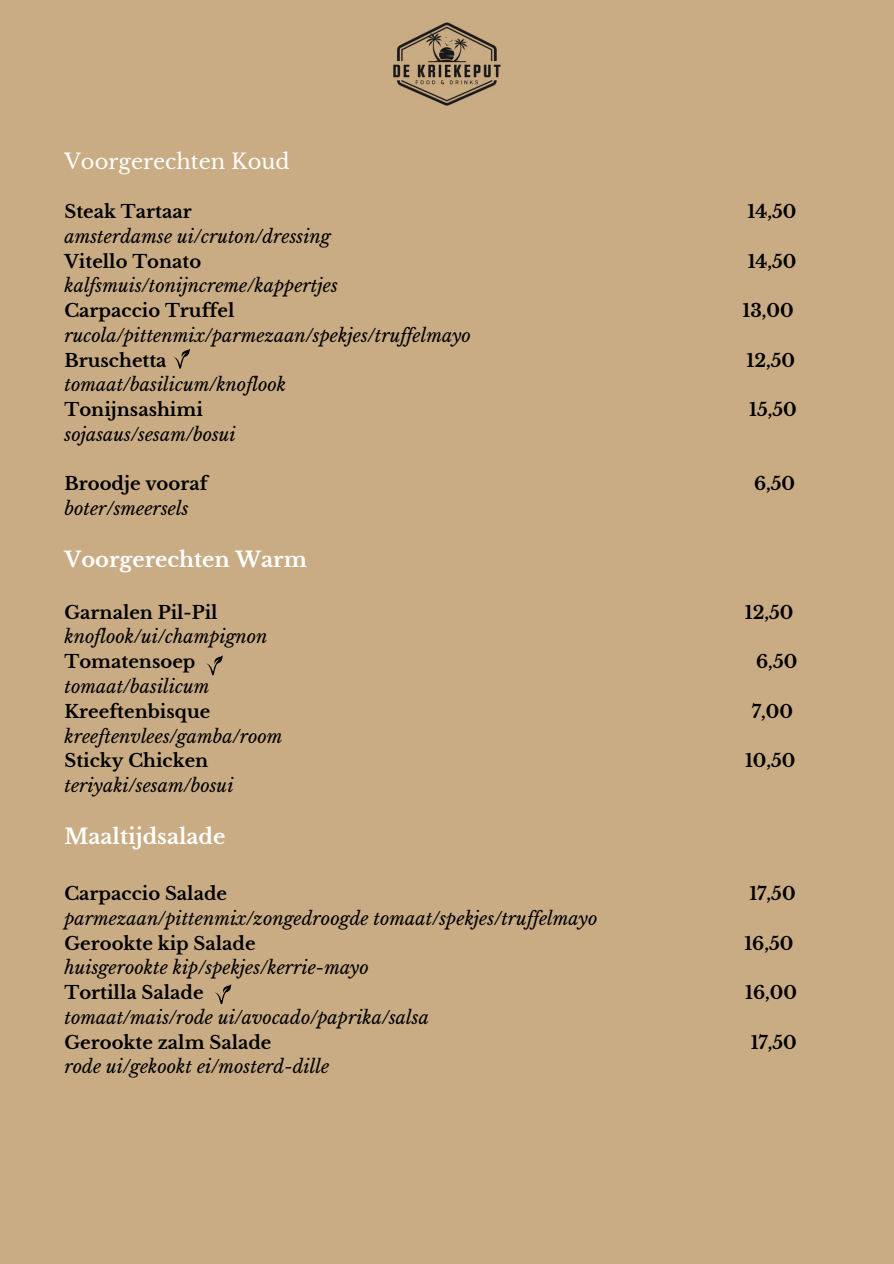
<style>
.page{position:relative;width:894px;height:1264px;background:#fff}
.page>*{position:absolute;margin:0;border:0;box-sizing:border-box;transform-origin:0 0}
.t1{font:700 21px "Libre Baskerville";color:#fff}
.t2{font:21px "Libre Baskerville";color:#fff}
.t3{font:italic 18px "Libre Baskerville";color:#000}
.t4{font:700 18px "Libre Baskerville";color:#000}
</style>
<div class="page">
<div style="left:0;top:0;width:893px;height:1263px;background:#c9ac84"></div>
<img style="left:393px;top:22px;width:108px;height:84px">
<svg style="left:173px;top:348px;width:17px;height:21px"></svg>
<svg style="left:206px;top:655px;width:17px;height:20px"></svg>
<svg style="left:215px;top:984px;width:16px;height:20px"></svg>
<p class="t2" style="left:64px;top:149px;width:226px">Voorgerechten Koud</p>
<h2 class="t4" style="left:64px;top:200px;width:129px">Steak Tartaar</h2>
<h2 class="t4" style="left:747px;top:200px;width:50px">14,50</h2>
<p class="t3" style="left:64px;top:225px;width:268px">amsterdamse ui/cruton/dressing</p>
<p class="t4" style="left:64px;top:250px;width:138px">Vitello Tonato</p>
<p class="t4" style="left:747px;top:250px;width:50px">14,50</p>
<p class="t3" style="left:64px;top:275px;width:275px">kalfsmuis/tonijncreme/kappertjes</p>
<p class="t4" style="left:64px;top:299px;width:171px">Carpaccio Truffel</p>
<p class="t4" style="left:742px;top:299px;width:53px">13,00</p>
<p class="t3" style="left:64px;top:324px;width:408px">rucola/pittenmix/parmezaan/spekjes/truf elmayo</p>
<p class="t4" style="left:64px;top:349px;width:104px">Bruschetta</p>
<p class="t4" style="left:746px;top:349px;width:50px">12,50</p>
<p class="t3" style="left:64px;top:374px;width:223px">tomaat/basilicum/knoflook</p>
<p class="t4" style="left:64px;top:398px;width:140px">Tonijnsashimi</p>
<p class="t4" style="left:749px;top:398px;width:49px">15,50</p>
<p class="t3" style="left:64px;top:423px;width:173px">sojasaus/sesam/bosui</p>
<p class="t4" style="left:64px;top:473px;width:145px">Broodje vooraf</p>
<p class="t4" style="left:753px;top:473px;width:43px">6,50</p>
<p class="t3" style="left:64px;top:497px;width:125px">boter/smeersels</p>
<p class="t1" style="left:64px;top:546px;width:244px">Voorgerechten Warm</p>
<h1 class="t4" style="left:64px;top:601px;width:155px">Garnalen Pil-Pil</h1>
<h1 class="t4" style="left:744px;top:601px;width:50px">12,50</h1>
<p class="t3" style="left:64px;top:626px;width:204px">knoflook/ui/champignon</p>
<p class="t4" style="left:64px;top:650px;width:132px">Tomatensoep</p>
<p class="t4" style="left:756px;top:650px;width:43px">6,50</p>
<p class="t3" style="left:64px;top:675px;width:146px">tomaat/basilicum</p>
<p class="t4" style="left:64px;top:700px;width:147px">Kreeftenbisque</p>
<p class="t4" style="left:751px;top:700px;width:43px">7,00</p>
<p class="t3" style="left:64px;top:725px;width:219px">kreeftenvlees/gamba/room</p>
<p class="t4" style="left:64px;top:749px;width:145px">Sticky Chicken</p>
<p class="t4" style="left:744px;top:749px;width:52px">10,50</p>
<p class="t3" style="left:64px;top:774px;width:170px">teriyaki/sesam/bosui</p>
<p class="t1" style="left:64px;top:823px;width:162px">Maaltijdsalade</p>
<h1 class="t4" style="left:64px;top:882px;width:164px">Carpaccio Salade</h1>
<h1 class="t4" style="left:749px;top:882px;width:48px">17,50</h1>
<p class="t3" style="left:64px;top:907px;width:534px">parmezaan/pittenmix/zongedroogde tomaat/spekjes/truf elmayo</p>
<p class="t4" style="left:64px;top:932px;width:192px">Gerookte kip Salade</p>
<p class="t4" style="left:744px;top:932px;width:50px">16,50</p>
<p class="t3" style="left:64px;top:956px;width:306px">huisgerookte kip/spekjes/kerrie-mayo</p>
<p class="t4" style="left:64px;top:981px;width:141px">Tortilla Salade</p>
<p class="t4" style="left:745px;top:981px;width:53px">16,00</p>
<p class="t3" style="left:64px;top:1006px;width:366px">tomaat/mais/rode ui/avocado/paprika/salsa</p>
<p class="t4" style="left:64px;top:1031px;width:208px">Gerookte zalm Salade</p>
<p class="t4" style="left:750px;top:1031px;width:48px">17,50</p>
<p class="t3" style="left:64px;top:1055px;width:266px">rode ui/gekookt ei/mosterd-dille</p>
</div>
